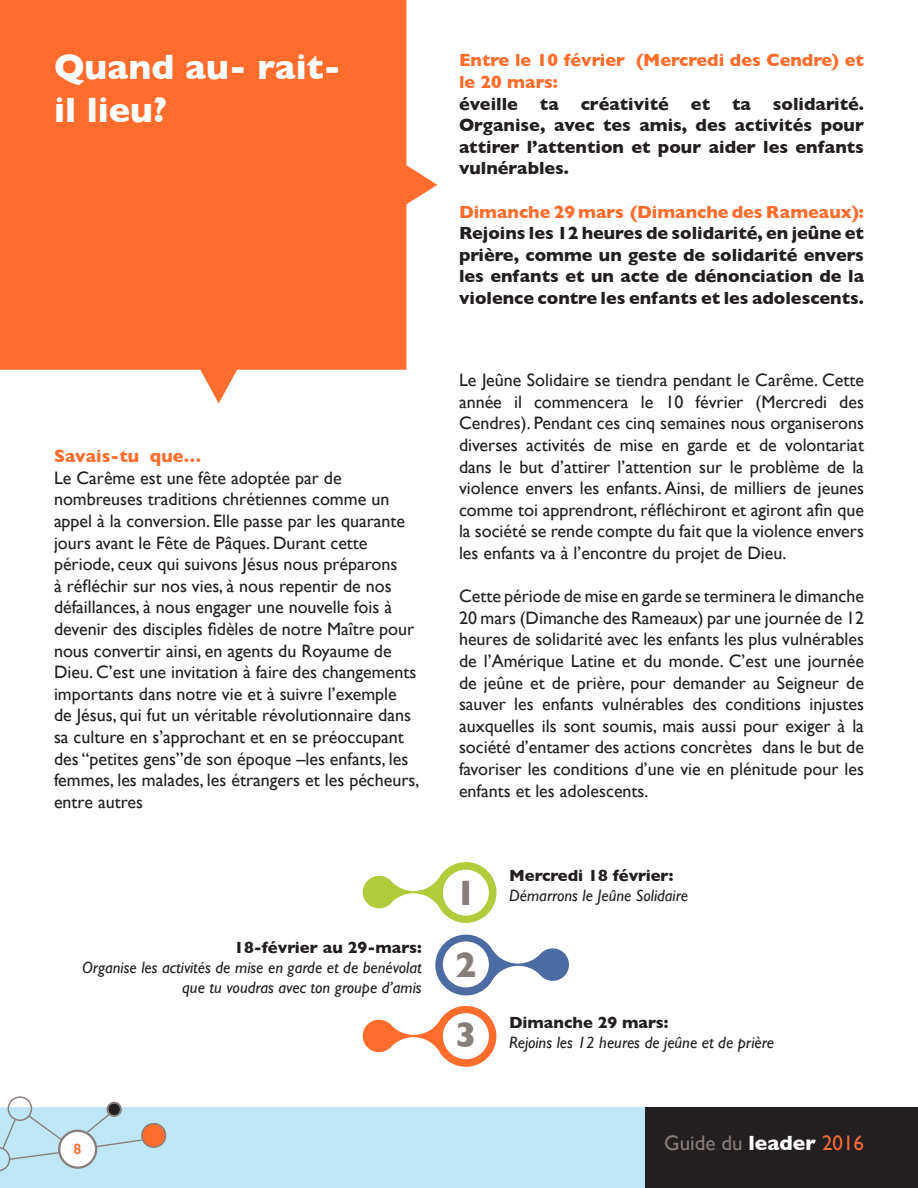
<style>
.page{position:relative;width:918px;height:1188px;background:#fff}
.page>*{position:absolute;margin:0;border:0;box-sizing:border-box;transform-origin:0 0}
.t1{font:700 36px/43.2px "Gill Sans";color:#fff}
.t2{font:700 36px "Gill Sans";color:#877e7a}
.t3{font:21px "Gill Sans";color:#877e7a}
.t4{font:18px/21.6px "Gill Sans";color:#231f20;text-align:justify}
.t5{font:700 18px/21.6px "Gill Sans";color:#231f20;text-align:justify}
.t6{font:700 18px/21.6px "Gill Sans";color:#ff6c2c}
.t7{font:italic 16.5px/19.8px "Gill Sans";color:#231f20;text-align:right}
.t8{font:700 16.5px "Gill Sans";color:#231f20}
.t9{font:600 15px "Gill Sans";color:#ff6c2c}
.s1{font-weight:700;color:#fff}
.s2{color:#f36b38}
</style>
<div class="page">
<div style="left:0;top:1107px;width:645px;height:81px;background:#bee6f6"></div>
<div style="left:645px;top:1107px;width:273px;height:81px;background:#231f20"></div>
<svg style="left:0;top:1096px;width:166px;height:75px"></svg>
<svg style="left:0;top:0;width:437px;height:403px;background:#ff8049"></svg>
<svg style="left:363px;top:1006px;width:133px;height:61px"></svg>
<svg style="left:435px;top:935px;width:134px;height:60px"></svg>
<svg style="left:363px;top:862px;width:134px;height:61px"></svg>
<div style="left:443px;top:870px;width:46px;height:46px;background:#fff;border-radius:50%"></div>
<div style="left:443px;top:941px;width:46px;height:46px;background:#fff;border-radius:50%"></div>
<div style="left:443px;top:1013px;width:46px;height:46px;background:#fff;border-radius:50%"></div>
<p class="t1" style="left:54px;top:44px;width:289px">Quand au- rait&shy;il lieu?</p>
<p class="t6" style="left:54px;top:445px;width:149px">Savais-tu que…</p>
<p class="t4" style="left:54px;top:467px;width:367px;text-align:left">Le Carême est une fête adoptée par de nombreuses traditions chrétiennes comme un appel à la conversion. Elle passe par les quarante jours avant le Fête de Pâques. Durant cette période, ceux qui suivons Jésus nous préparons<br>à réfléchir sur nos vies, à nous repentir de nos défaillances, à nous engager une nouvelle fois à devenir des disciples fidèles de notre Maître pour nous convertir ainsi, en agents du Royaume de Dieu. C’est une invitation à faire des changements importants dans notre vie et à suivre l’exemple<br>de Jésus, qui fut un véritable révolutionnaire dans sa culture en s’approchant et en se préoccupant des “petites gens”de son époque –les enfants, les femmes, les malades, les étrangers et les pécheurs, entre autres</p>
<p class="t8" style="left:234px;top:934px;width:189px">18-février au 29-mars:</p>
<p class="t7" style="left:82px;top:957px;width:341px">Organise les activités de mise en garde et de benévolat que tu voudras avec ton groupe d’amis</p>
<p class="t6" style="left:459px;top:49px;width:407px">Entre le 10 février (Mercredi des Cendre) et le 20 mars:</p>
<p class="t5" style="left:459px;top:92px;width:406px">éveille ta créativité et ta solidarité.<br>Organise, avec tes amis, des activités pour attirer l’attention et pour aider les enfants vulnérables.</p>
<p class="t6" style="left:459px;top:200px;width:406px">Dimanche 29 mars (Dimanche des Rameaux):</p>
<p class="t5" style="left:459px;top:222px;width:406px">Rejoins les 12 heures de solidarité, en jeûne et prière, comme un geste de solidarité envers les enfants et un acte de dénonciation de la violence contre les enfants et les adolescents.</p>
<p class="t4" style="left:459px;top:369px;width:407px">Le Jeûne Solidaire se tiendra pendant le Carême. Cette année il commencera le 10 février (Mercredi des Cendres). Pendant ces cinq semaines nous organiserons diverses activités de mise en garde et de volontariat dans le but d’attirer l’attention sur le problème de la violence envers les enfants. Ainsi, de milliers de jeunes comme toi apprendront, réfléchiront et agiront afin que la société se rende compte du fait que la violence envers les enfants va à l’encontre du projet de Dieu.</p>
<p class="t4" style="left:459px;top:585px;width:407px">Cette période de mise en garde se terminera le dimanche 20 mars (Dimanche des Rameaux) par une journée de 12 heures de solidarité avec les enfants les plus vulnérables de l’Amérique Latine et du monde. C’est une journée de jeûne et de prière, pour demander au Seigneur de sauver les enfants vulnérables des conditions injustes auxquelles ils sont soumis, mais aussi pour exiger à la société d’entamer des actions concrètes dans le but de favoriser les conditions d’une vie en plénitude pour les enfants et les adolescents.</p>
<p class="t2" style="left:455px;top:864px;width:23px">1</p>
<p class="t2" style="left:455px;top:936px;width:23px">2</p>
<p class="t2" style="left:455px;top:1006px;width:23px">3</p>
<p class="t8" style="left:509px;top:862px;width:166px">Mercredi 18 février:</p>
<p class="t7" style="left:509px;top:885px;width:180px">Démarrons le Jeûne Solidaire</p>
<p class="t8" style="left:509px;top:1009px;width:161px">Dimanche 29 mars:</p>
<p class="t7" style="left:509px;top:1032px;width:266px">Rejoins les 12 heures de jeûne et de prière</p>
<p class="t9" style="left:74px;top:1140px;width:9px">8</p>
<p class="t3" style="left:664px;top:1131px;width:201px">Guide du <span class="s1">leader</span> <span class="s2">2016</span></p>
</div>
